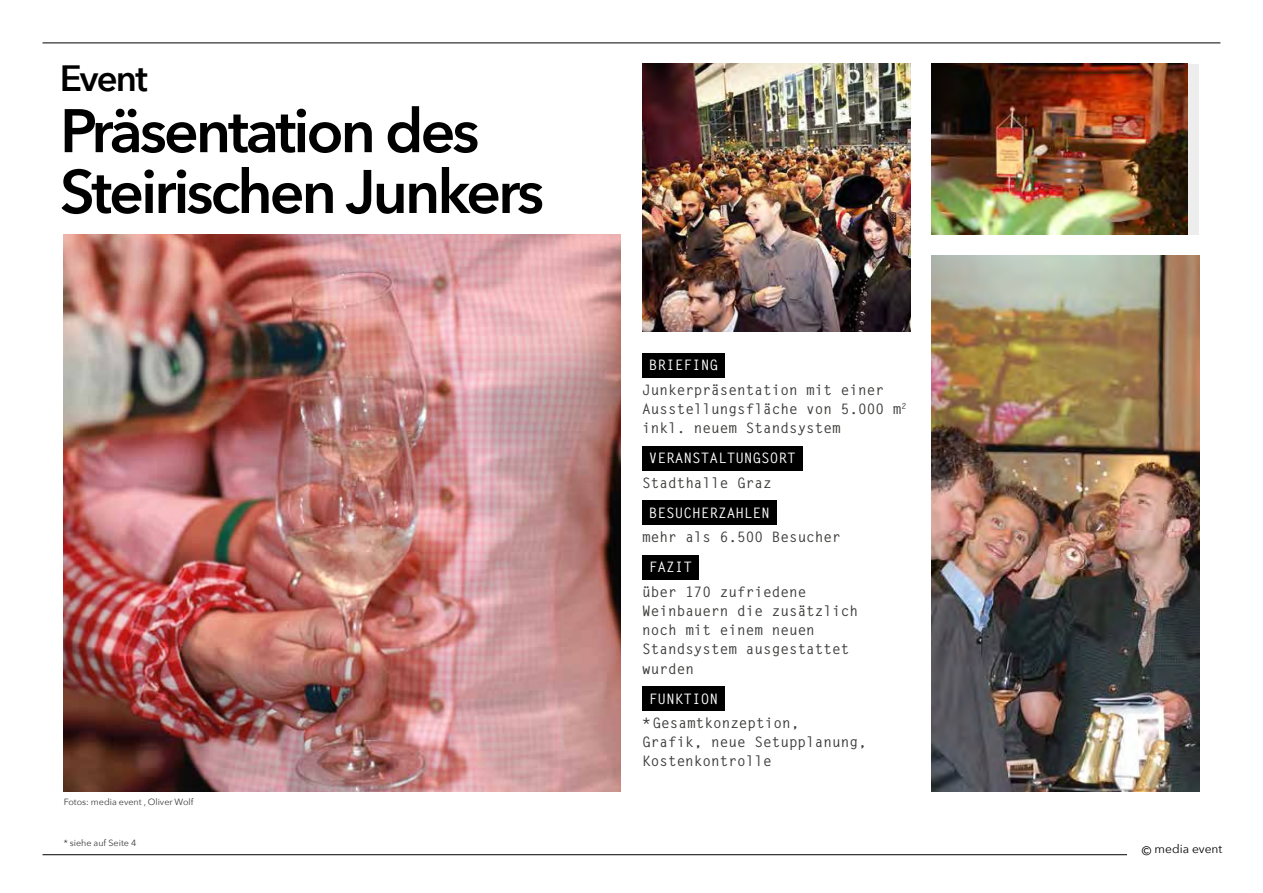
<style>
.page{position:relative;width:1263px;height:893px;background:#fff}
.page>*{position:absolute;margin:0;border:0;box-sizing:border-box;transform-origin:0 0}
.t1{font:600 60.75px/60.8px "Avenir Next";letter-spacing:-.05em;color:#000}
.t2{font:600 36.45px "Avenir Next";letter-spacing:-.05em;color:#000}
.t3{font:700 14.4px/19.2px "Letter Gothic Std";color:#3c3c3b}
.t4{font:700 14.4px "Letter Gothic Std";color:#fff}
.t5{font:12px "Avenir Next";color:#000}
.t6{font:9px "Avenir Next";color:#3c3c3b}
</style>
<div class="page">
<img style="left:931px;top:255px;width:268px;height:536px">
<div style="left:931px;top:64px;width:268px;height:170px;background:#ededed"></div>
<img style="left:931px;top:64px;width:257px;height:170px">
<hr style="left:43px;top:43px;width:1177px;height:1px;background:#000">
<img style="left:64px;top:234px;width:557px;height:557px">
<img style="left:642px;top:64px;width:268px;height:268px">
<div style="left:642px;top:353px;width:83px;height:24px;background:#000"></div>
<div style="left:642px;top:500px;width:135px;height:25px;background:#000"></div>
<div style="left:642px;top:555px;width:57px;height:24px;background:#000"></div>
<div style="left:642px;top:686px;width:83px;height:25px;background:#000"></div>
<div style="left:642px;top:446px;width:161px;height:24px;background:#000"></div>
<hr style="left:43px;top:854px;width:1084px;height:1px;background:#000">
<h2 class="t2" style="left:60px;top:47px;width:89px">Event</h2>
<h1 class="t1" style="left:60px;top:99px;width:486px">Präsentation des<br>Steirischen Junkers</h1>
<p class="t6" style="left:64px;top:794px;width:131px">Fotos: media event , Oliver Wolf</p>
<p class="t6" style="left:64px;top:835px;width:74px">* siehe auf Seite 4</p>
<p class="t4" style="left:649px;top:356px;width:71px">BRIEFING</p>
<p class="t3" style="left:642px;top:380px;width:266px">Junkerpräsentation mit einer<br>Ausstellungsfläche von 5.000 m<sup>2 </sup>inkl. neuem Standsystem</p>
<p class="t4" style="left:649px;top:449px;width:148px">VERANSTALTUNGSORT</p>
<p class="t3" style="left:642px;top:473px;width:131px">Stadthalle Graz</p>
<p class="t4" style="left:649px;top:504px;width:122px">BESUCHERZAHLEN</p>
<p class="t3" style="left:642px;top:528px;width:200px">mehr als 6.500 Besucher</p>
<p class="t4" style="left:649px;top:558px;width:45px">FAZIT</p>
<p class="t3" style="left:642px;top:582px;width:218px">über 170 zufriedene<br>Weinbauern die zusätzlich noch mit einem neuen<br>Standsystem ausgestattet wurden</p>
<p class="t4" style="left:649px;top:690px;width:71px">FUNKTION</p>
<p class="t3" style="left:642px;top:713px;width:226px">*Gesamtkonzeption,<br>Grafik, neue Setupplanung,<br>Kostenkontrolle</p>
<p class="t5" style="left:1142px;top:839px;width:82px">© media event</p>
</div>
